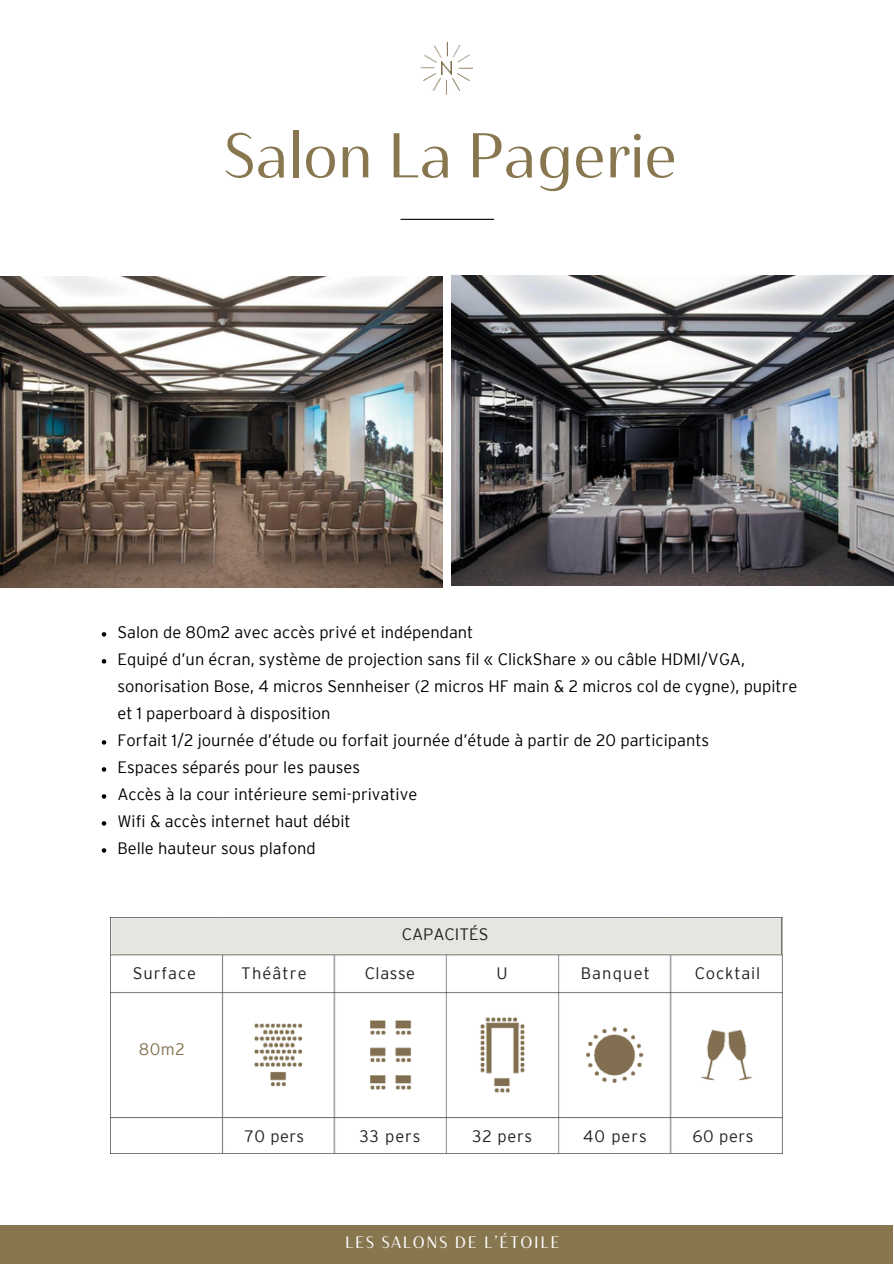
<style>
.page{position:relative;width:894px;height:1264px;background:#fff}
.page>*{position:absolute;margin:0;border:0;box-sizing:border-box;transform-origin:0 0}
.t1{font:63px "Haboro Contrast Nor Reg";color:#87764e}
.t2{font:300 16.5px/27px "Interstate";color:#000}
.t3{font:300 16.5px "Interstate";letter-spacing:.055em;color:#221f1f}
.t4{font:16.5px "Haboro Contrast Nor Reg";letter-spacing:.1em;color:#fff}
.t5{font:300 16.5px "Interstate";color:#221f1f}
.t6{font:300 16.5px "Interstate";color:#837153}
</style>
<div class="page">
<div style="left:0;top:1225px;width:892px;height:38px;background:#87764e"></div>
<svg style="left:441px;top:62px;width:10px;height:12px"></svg>
<svg style="left:446px;top:80px;width:1px;height:15px"></svg>
<svg style="left:420px;top:67px;width:14px;height:1px"></svg>
<img style="left:452px;top:74px;width:17px;height:17px">
<img style="left:424px;top:74px;width:16px;height:17px">
<img style="left:452px;top:45px;width:20px;height:24px">
<img style="left:424px;top:42px;width:23px;height:20px">
<img style="left:451px;top:276px;width:442px;height:309px">
<img style="left:0;top:276px;width:442px;height:311px">
<svg style="left:102px;top:632px;width:4px;height:4px"></svg>
<svg style="left:102px;top:659px;width:4px;height:4px"></svg>
<svg style="left:102px;top:740px;width:4px;height:4px"></svg>
<svg style="left:102px;top:767px;width:4px;height:4px"></svg>
<svg style="left:102px;top:794px;width:4px;height:4px"></svg>
<svg style="left:102px;top:821px;width:4px;height:4px"></svg>
<svg style="left:102px;top:848px;width:4px;height:4px"></svg>
<hr style="left:400px;top:219px;width:94px;height:1px;background:#000">
<img style="left:110px;top:917px;width:672px;height:236px">
<hr style="left:781px;top:917px;width:1px;height:37px;background:#5e544e">
<p class="t1" style="left:223px;top:119px;width:455px">Salon La Pagerie</p>
<h1 class="t2" style="left:117px;top:620px;width:357px">Salon de 80m2 avec accès privé et indépendant</h1>
<p class="t2" style="left:117px;top:647px;width:681px">Equipé d’un écran, système de projection sans fil « ClickShare » ou câble HDMI/VGA, sonorisation Bose, 4 micros Sennheiser (2 micros HF main &amp; 2 micros col de cygne), pupitre et 1 paperboard à disposition</p>
<p class="t2" style="left:117px;top:728px;width:593px">Forfait 1/2 journée d’étude ou forfait journée d’étude à partir de 20 participants</p>
<p class="t2" style="left:117px;top:755px;width:244px">Espaces séparés pour les pauses</p>
<p class="t2" style="left:117px;top:782px;width:301px">Accès à la cour intérieure semi-privative</p>
<p class="t2" style="left:117px;top:809px;width:235px">Wifi &amp; accès internet haut débit</p>
<p class="t2" style="left:117px;top:836px;width:200px">Belle hauteur sous plafond</p>
<p class="t3" style="left:133px;top:967px;width:65px">Surface</p>
<p class="t3" style="left:241px;top:967px;width:67px">Théâtre</p>
<p class="t6" style="left:139px;top:1042px;width:47px">80m2</p>
<h3 class="t3" style="left:245px;top:1130px;width:61px">70 pers</h3>
<p class="t5" style="left:401px;top:928px;width:88px">CAPACITÉS</p>
<p class="t3" style="left:364px;top:967px;width:52px">Classe</p>
<p class="t3" style="left:496px;top:967px;width:13px">U</p>
<p class="t3" style="left:580px;top:967px;width:71px">Banquet</p>
<p class="t3" style="left:694px;top:967px;width:67px">Cocktail</p>
<p class="t3" style="left:359px;top:1130px;width:63px">33 pers</p>
<p class="t3" style="left:472px;top:1130px;width:61px">32 pers</p>
<p class="t3" style="left:583px;top:1130px;width:65px">40 pers</p>
<p class="t4" style="left:345px;top:1232px;width:216px">LES SALONS DE L’ÉTOILE</p>
<p class="t3" style="left:692px;top:1130px;width:63px">60 pers</p>
</div>
